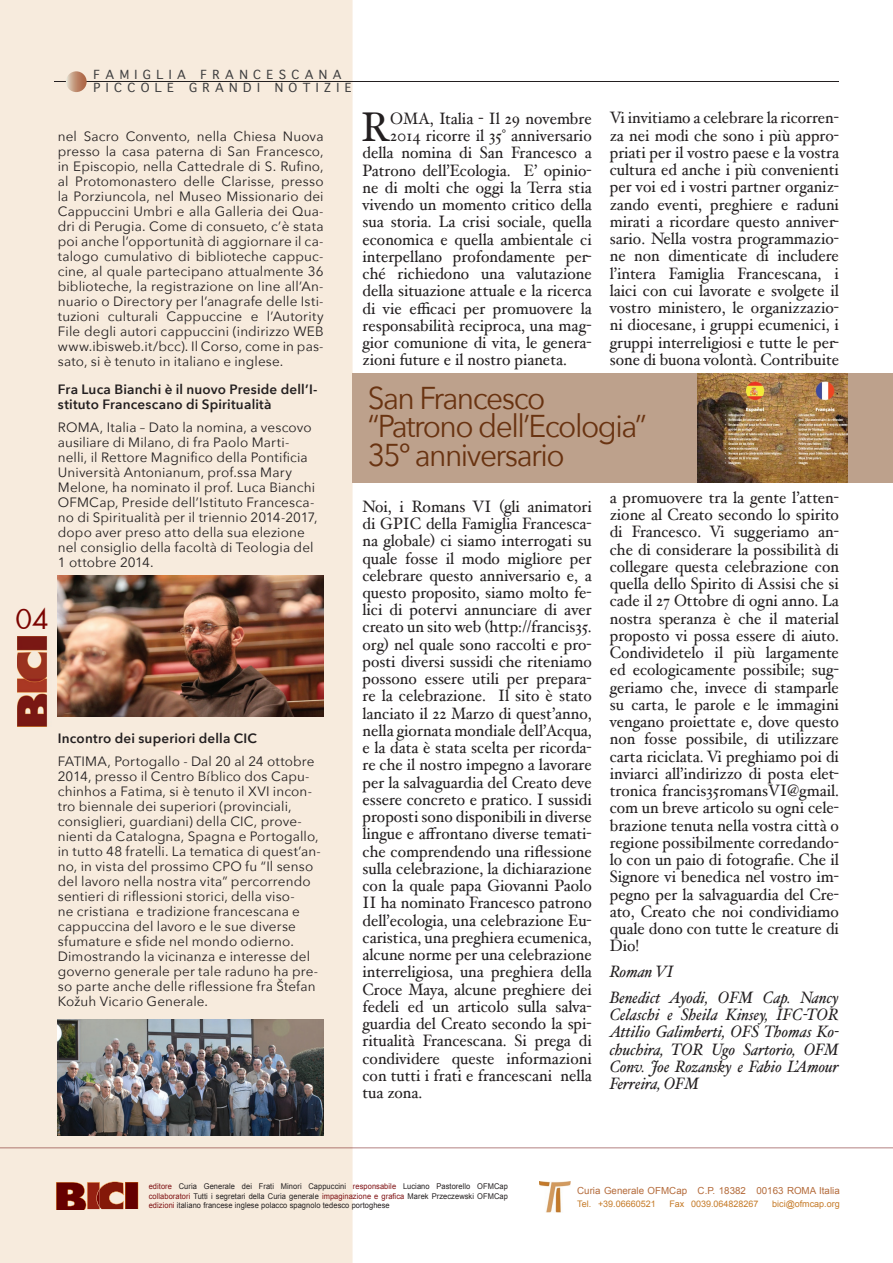
<style>
.page{position:relative;width:893px;height:1263px;background:#fff}
.page>*{position:absolute;margin:0;border:0;box-sizing:border-box;transform-origin:0 0}
.t1{font:41.55px "Hoefler Text";color:#231f20;scale:.95 1}
.t2{font:31.5px/28.5px "Avenir Next";letter-spacing:-.05em;color:#693311;scale:.95 1}
.t3{font:27px "Futura";color:#7b0300}
.t4{font:16.5px/17.2px "Hoefler Text";color:#231f20;text-align:justify;scale:.95 1}
.t5{font:italic 16.5px/17.2px "Hoefler Text";color:#231f20;scale:.95 1}
.t6{font:13.5px/15px "Avenir Next";letter-spacing:.01em;color:#231f20}
.t7{font:600 13.5px/15px "Avenir Next";letter-spacing:.015em;color:#231f20}
.t8{font:12px/13.5px "Geneva";letter-spacing:.45em;color:#3e3e3f}
.t9{font:9.75px "Arial";color:#b46b3b}
.t10{font:9px "Arial";color:#c57b29}
.t11{font:7.95px/9.6px "Arial";letter-spacing:.01em;color:#231f20;text-align:justify;scale:.94 1}
.s1{color:#7f1315}
</style>
<div class="page">
<div style="left:0;top:0;width:353px;height:1263px;background:#f7ebdd"></div>
<img style="left:17px;top:636px;width:35px;height:90px">
<svg style="left:56px;top:1181px;width:82px;height:28px;background:#953d30"></svg>
<img style="left:540px;top:1181px;width:30px;height:31px">
<hr style="left:54px;top:81px;width:785px;height:1px;background:#231f20">
<svg style="left:66px;top:71px;width:21px;height:21px"></svg>
<svg style="left:0;top:1136px;width:893px;height:12px"></svg>
<div style="left:353px;top:373px;width:540px;height:109px;background:#bda18c"></div>
<img style="left:697px;top:373px;width:150px;height:109px">
<img style="left:58px;top:576px;width:266px;height:140px">
<img style="left:58px;top:1019px;width:266px;height:116px">
<p class="t8" style="left:94px;top:67px;width:260px">FAMIGLIA FRANCESCANA<br>PICCOLE GRANDI NOTIZIE</p>
<p class="t6" style="left:58px;top:128px;width:267px;text-align:justify">nel Sacro Convento, nella Chiesa Nuova presso la casa paterna di San Francesco, in Episcopio, nella Cattedrale di S. Rufino, al Protomonastero delle Clarisse, presso la Porziuncola, nel Museo Missionario dei Cappuccini Umbri e alla Galleria dei Qua&shy;dri di Perugia. Come di consueto, c’è stata poi anche l’opportunità di aggiornare il ca&shy;talogo cumulativo di biblioteche cappuc&shy;cine, al quale partecipano attualmente 36 biblioteche, la registrazione on line all’An&shy;nuario o Directory per l’anagrafe delle Isti&shy;tuzioni culturali Cappuccine e l’Autority File degli autori cappuccini (indirizzo WEB www.ibisweb.it/bcc). Il Corso, come in pas&shy;sato, si è tenuto in italiano e inglese.</p>
<p class="t7" style="left:58px;top:381px;width:261px">Fra Luca Bianchi è il nuovo Preside dell’I&shy;stituto Francescano di Spiritualità</p>
<p class="t6" style="left:58px;top:420px;width:261px">ROMA, Italia – Dato la nomina, a vescovo ausiliare di Milano, di fra Paolo Marti&shy;nelli, il Rettore Magnifico della Pontificia Università Antonianum, prof.ssa Mary Melone, ha nominato il prof. Luca Bianchi OFMCap, Preside dell’Istituto Francesca&shy;no di Spiritualità per il triennio 2014-2017, dopo aver preso atto della sua elezione nel consiglio della facoltà di Teologia del 1 ottobre 2014.</p>
<h3 class="t3" style="left:16px;top:600px;width:35px">04</h3>
<p class="t7" style="left:58px;top:730px;width:201px">Incontro dei superiori della CIC</p>
<p class="t6" style="left:58px;top:754px;width:264px">FATIMA, Portogallo - Dal 20 al 24 ottobre 2014, presso il Centro Bíblico dos Capu&shy;chinhos a Fatima, si è tenuto il XVI incon&shy;tro biennale dei superiori (provinciali, consiglieri, guardiani) della CIC, prove&shy;nienti da Catalogna, Spagna e Portogallo, in tutto 48 fratelli. La tematica di quest’an&shy;no, in vista del prossimo CPO fu “Il senso del lavoro nella nostra vita” percorrendo sentieri di riflessioni storici, della viso-<br>ne cristiana e tradizione francescana e cappuccina del lavoro e le sue diverse sfumature e sfide nel mondo odierno.<br>Dimostrando la vicinanza e interesse del governo generale per tale raduno ha pre&shy;so parte anche delle riflessione fra Štefan Kožuh Vicario Generale.</p>
<h1 class="t1" style="left:361px;top:102px;width:32px">R</h1>
<p class="t4" style="left:390px;top:109px;width:214px">OMA, Italia - Il 29 novembre</p>
<p class="t4" style="left:390px;top:127px;width:214px">2014 ricorre il 35° anniversario</p>
<p class="t4" style="left:362px;top:144px;width:243px">della nomina di San Francesco a</p>
<p class="t4" style="left:362px;top:161px;width:243px">Patrono dell’Ecologia. E’ opinio-</p>
<p class="t4" style="left:362px;top:178px;width:243px">ne di molti che oggi la Terra stia</p>
<p class="t4" style="left:362px;top:196px;width:243px">vivendo un momento critico della</p>
<p class="t4" style="left:362px;top:213px;width:243px">sua storia. La crisi sociale, quella</p>
<p class="t4" style="left:362px;top:230px;width:243px">economica e quella ambientale ci</p>
<p class="t4" style="left:362px;top:247px;width:243px">interpellano profondamente per-</p>
<p class="t4" style="left:362px;top:265px;width:243px">ché richiedono una valutazione</p>
<p class="t4" style="left:362px;top:282px;width:243px">della situazione attuale e la ricerca</p>
<p class="t4" style="left:362px;top:299px;width:243px">di vie efficaci per promuovere la</p>
<p class="t4" style="left:362px;top:316px;width:243px">responsabilità reciproca, una mag-</p>
<p class="t4" style="left:362px;top:334px;width:243px">gior comunione di vita, le genera-</p>
<p class="t4" style="left:362px;top:351px;width:217px">zioni future e il nostro pianeta.</p>
<p class="t4" style="left:610px;top:109px;width:243px">Vi invitiamo a celebrare la ricorren&shy;za nei modi che sono i più appro&shy;priati per il vostro paese e la vostra cultura ed anche i più convenienti per voi ed i vostri partner organiz&shy;zando eventi, preghiere e raduni mirati a ricordare questo anniver&shy;sario. Nella vostra programmazio&shy;ne non dimenticate di includere l’intera Famiglia Francescana, i laici con cui lavorate e svolgete il vostro ministero, le organizzazio&shy;ni diocesane, i gruppi ecumenici, i gruppi interreligiosi e tutte le per&shy;sone di buona volontà. Contribuite</p>
<h2 class="t2" style="left:368px;top:382px;width:295px">San Francesco “Patrono dell’Ecologia”<br>35º anniversario</h2>
<p class="t4" style="left:362px;top:497px;width:243px">Noi, i Romans VI (gli animatori di GPIC della Famiglia Francesca&shy;na globale) ci siamo interrogati su quale fosse il modo migliore per celebrare questo anniversario e, a questo proposito, siamo molto fe&shy;lici di potervi annunciare di aver creato un sito web (http://francis35. org) nel quale sono raccolti e pro&shy;posti diversi sussidi che riteniamo possono essere utili per prepara&shy;re la celebrazione. Il sito è stato lanciato il 22 Marzo di quest’anno, nella giornata mondiale dell’Acqua, e la data è stata scelta per ricorda&shy;re che il nostro impegno a lavorare per la salvaguardia del Creato deve essere concreto e pratico. I sussidi proposti sono disponibili in diverse lingue e affrontano diverse temati&shy;che comprendendo una riflessione sulla celebrazione, la dichiarazione con la quale papa Giovanni Paolo II ha nominato Francesco patrono dell’ecologia, una celebrazione Eu&shy;caristica, una preghiera ecumenica, alcune norme per una celebrazione interreligiosa, una preghiera della Croce Maya, alcune preghiere dei fedeli ed un articolo sulla salva&shy;guardia del Creato secondo la spi&shy;ritualità Francescana. Si prega di condividere queste informazioni con tutti i frati e francescani nella tua zona.</p>
<p class="t4" style="left:610px;top:489px;width:243px">a promuovere tra la gente l’atten&shy;zione al Creato secondo lo spirito di Francesco. Vi suggeriamo an&shy;che di considerare la possibilità di collegare questa celebrazione con quella dello Spirito di Assisi che si cade il 27 Ottobre di ogni anno. La nostra speranza è che il material proposto vi possa essere di aiuto.<br>Condividetelo il più largamente ed ecologicamente possibile; sug&shy;geriamo che, invece di stamparle su carta, le parole e le immagini vengano proiettate e, dove questo non fosse possibile, di utilizzare carta riciclata. Vi preghiamo poi di inviarci all’indirizzo di posta elet&shy;tronica francis35romansVI@gmail. com un breve articolo su ogni cele&shy;brazione tenuta nella vostra città o regione possibilmente corredando&shy;lo con un paio di fotografie. Che il Signore vi benedica nel vostro im&shy;pegno per la salvaguardia del Cre&shy;ato, Creato che noi condividiamo quale dono con tutte le creature di Dio!</p>
<p class="t5" style="left:610px;top:958px;width:243px;line-height:25.8px">Roman VI<br>Benedict Ayodi, OFM Cap. Nancy</p>
<p class="t5" style="left:610px;top:1006px;width:243px;text-align:justify">Celaschi e Sheila Kinsey, IFC-TOR Attilio Galimberti, OFS Thomas Ko&shy;chuchira, TOR Ugo Sartorio, OFM Conv. Joe Rozansky e Fabio L’Amour Ferreira, OFM</p>
<p class="t11" style="left:149px;top:1181px;width:384px"><span class="s1">editore</span> Curia Generale dei Frati Minori Cappuccini <span class="s1">responsabile</span> Luciano Pastorello OFMCap <span class="s1">collaboratori</span> Tutti i segretari della Curia generale <span class="s1">impaginazione e grafica</span> Marek Przeczewski OFMCap <span class="s1">edizioni</span> italiano francese inglese polacco spagnolo tedesco portoghese</p>
<p class="t9" style="left:577px;top:1184px;width:264px">Curia Generale OFMCap C.P. 18382 00163 ROMA Italia</p>
<p class="t10" style="left:577px;top:1198px;width:80px">Tel. +39.06660521</p>
<p class="t10" style="left:669px;top:1198px;width:91px">Fax 0039.064828267</p>
<p class="t10" style="left:772px;top:1198px;width:69px">bici@ofmcap.org</p>
</div>
